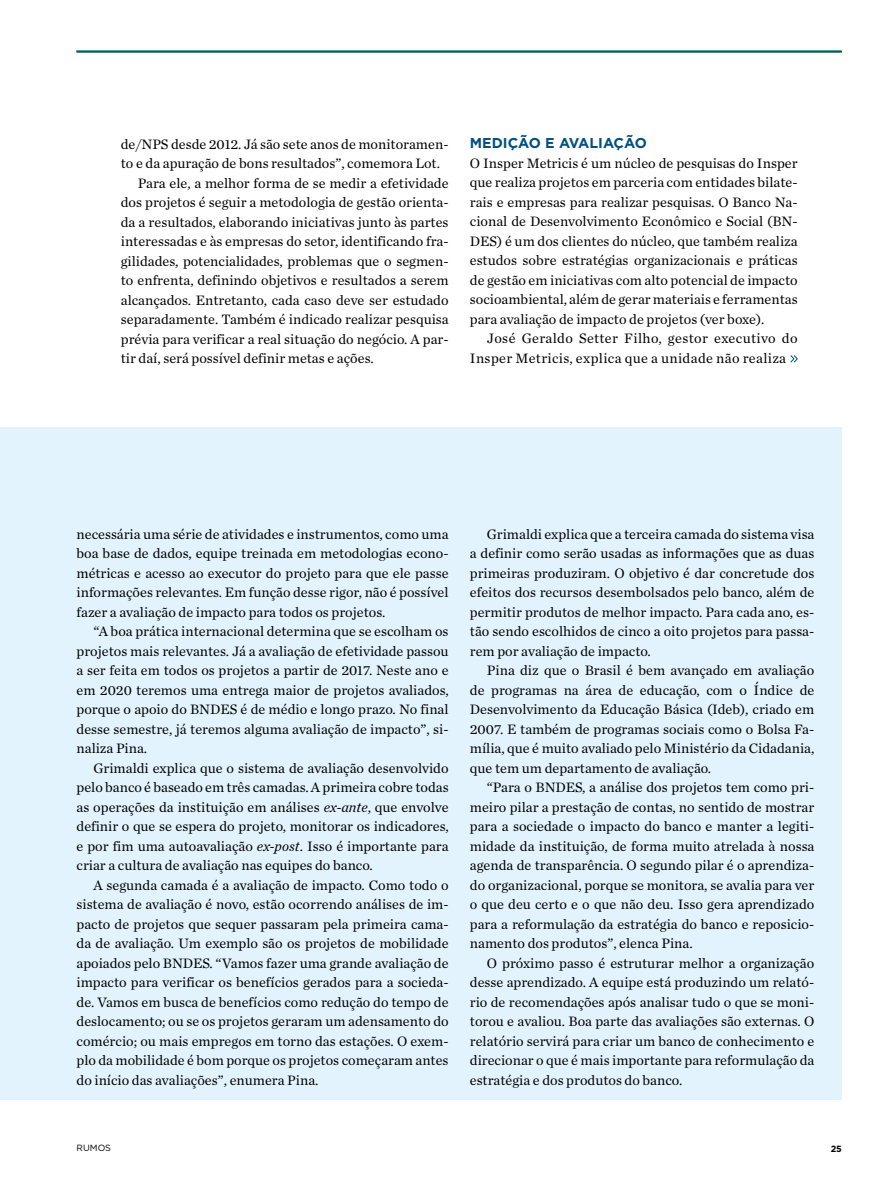
<style>
.page{position:relative;width:893px;height:1191px;background:#fff}
.page>*{position:absolute;margin:0;border:0;box-sizing:border-box;transform-origin:0 0}
.t1{font:14.25px/19.5px "Chronicle Text G1";color:#000;text-align:justify}
.t2{font:14.25px/19.5px "Chronicle Text G1";letter-spacing:.025em;color:#000}
.t3{font:700 14.25px "Gotham";color:#005081}
.t4{font:9px "Gotham";color:#000}
.t5{font:700 9px "Gotham";color:#000}
.s1{font-style:italic}
</style>
<div class="page">
<div style="left:0;top:427px;width:842px;height:672px;background:#e2f3fd"></div>
<hr style="left:76px;top:50px;width:766px;height:2px;background:#00847e">
<hr style="left:77px;top:51px;width:765px;height:2px;background:#005081">
<svg style="left:790px;top:355px;width:8px;height:7px"></svg>
<p class="t1" style="left:121px;top:133px;width:329px">de/NPS desde 2012. Já são sete anos de monitoramen-</p>
<p class="t1" style="left:121px;top:153px;width:321px">to e da apuração de bons resultados”, comemora Lot.</p>
<p class="t1" style="left:138px;top:172px;width:312px">Para ele, a melhor forma de se medir a efetividade</p>
<p class="t1" style="left:121px;top:192px;width:329px">dos projetos é seguir a metodologia de gestão orienta-</p>
<p class="t1" style="left:121px;top:211px;width:329px">da a resultados, elaborando iniciativas junto às partes</p>
<p class="t1" style="left:121px;top:231px;width:329px">interessadas e às empresas do setor, identificando fra-</p>
<p class="t1" style="left:121px;top:250px;width:329px">gilidades, potencialidades, problemas que o segmen-</p>
<p class="t1" style="left:121px;top:270px;width:329px">to enfrenta, definindo objetivos e resultados a serem</p>
<p class="t1" style="left:121px;top:289px;width:329px">alcançados. Entretanto, cada caso deve ser estudado</p>
<p class="t1" style="left:121px;top:309px;width:329px">separadamente. Também é indicado realizar pesquisa</p>
<p class="t1" style="left:121px;top:328px;width:329px">prévia para verificar a real situação do negócio. A par-</p>
<p class="t1" style="left:121px;top:348px;width:254px">tir daí, será possível definir metas e ações.</p>
<p class="t3" style="left:470px;top:134px;width:179px">MEDIÇÃO E AVALIAÇÃO</p>
<p class="t1" style="left:470px;top:152px;width:329px">O Insper Metricis é um núcleo de pesquisas do Insper que realiza projetos em parceria com entidades bilate&shy;rais e empresas para realizar pesquisas. O Banco Na&shy;cional de Desenvolvimento Econômico e Social (BN-DES) é um dos clientes do núcleo, que também realiza estudos sobre estratégias organizacionais e práticas de gestão em iniciativas com alto potencial de impacto socioambiental, além de gerar materiais e ferramentas para avaliação de impacto de projetos (ver boxe).</p>
<p class="t2" style="left:470px;top:328px;width:329px;text-indent:17px">José Geraldo Setter Filho, gestor executivo do<br>Insper Metricis, explica que a unidade não realiza</p>
<p class="t1" style="left:77px;top:523px;width:374px">necessária uma série de atividades e instrumentos, como uma boa base de dados, equipe treinada em metodologias econo&shy;métricas e acesso ao executor do projeto para que ele passe informações relevantes. Em função desse rigor, não é possível fazer a avaliação de impacto para todos os projetos.</p>
<p class="t1" style="left:77px;top:621px;width:374px;text-indent:17px">“A boa prática internacional determina que se escolham os projetos mais relevantes. Já a avaliação de efetividade passou a ser feita em todos os projetos a partir de 2017. Neste ano e em 2020 teremos uma entrega maior de projetos avaliados, porque o apoio do BNDES é de médio e longo prazo. No final desse semestre, já teremos alguma avaliação de impacto”, si&shy;naliza Pina.</p>
<p class="t1" style="left:77px;top:757px;width:374px;text-indent:17px">Grimaldi explica que o sistema de avaliação desenvolvido pelo banco é baseado em três camadas. A primeira cobre todas as operações da instituição em análises <span class="s1">ex-ante</span>, que envolve definir o que se espera do projeto, monitorar os indicadores, e por fim uma autoavaliação <span class="s1">ex-post</span>. Isso é importante para criar a cultura de avaliação nas equipes do banco.</p>
<p class="t1" style="left:77px;top:874px;width:374px;text-indent:17px">A segunda camada é a avaliação de impacto. Como todo o sistema de avaliação é novo, estão ocorrendo análises de im&shy;pacto de projetos que sequer passaram pela primeira cama&shy;da de avaliação. Um exemplo são os projetos de mobilidade apoiados pelo BNDES. “Vamos fazer uma grande avaliação de impacto para verificar os benefícios gerados para a socieda&shy;de. Vamos em busca de benefícios como redução do tempo de deslocamento; ou se os projetos geraram um adensamento do comércio; ou mais empregos em torno das estações. O exem&shy;plo da mobilidade é bom porque os projetos começaram antes do início das avaliações”, enumera Pina.</p>
<p class="t1" style="left:470px;top:523px;width:346px;text-indent:17px">Grimaldi explica que a terceira camada do sistema visa a definir como serão usadas as informações que as duas primeiras produziram. O objetivo é dar concretude dos efeitos dos recursos desembolsados pelo banco, além de permitir produtos de melhor impacto. Para cada ano, es&shy;tão sendo escolhidos de cinco a oito projetos para passa&shy;rem por avaliação de impacto.</p>
<p class="t1" style="left:470px;top:660px;width:346px;text-indent:17px">Pina diz que o Brasil é bem avançado em avaliação de programas na área de educação, com o Índice de Desenvolvimento da Educação Básica (Ideb), criado em 2007. E também de programas sociais como o Bolsa Fa&shy;mília, que é muito avaliado pelo Ministério da Cidadania, que tem um departamento de avaliação.</p>
<p class="t1" style="left:470px;top:776px;width:346px;text-indent:17px">“Para o BNDES, a análise dos projetos tem como pri&shy;meiro pilar a prestação de contas, no sentido de mostrar para a sociedade o impacto do banco e manter a legiti&shy;midade da instituição, de forma muito atrelada à nossa agenda de transparência. O segundo pilar é o aprendiza&shy;do organizacional, porque se monitora, se avalia para ver o que deu certo e o que não deu. Isso gera aprendizado para a reformulação da estratégia do banco e reposicio&shy;namento dos produtos”, elenca Pina.</p>
<p class="t1" style="left:470px;top:952px;width:346px;text-indent:17px">O próximo passo é estruturar melhor a organização desse aprendizado. A equipe está produzindo um relató&shy;rio de recomendações após analisar tudo o que se moni&shy;torou e avaliou. Boa parte das avaliações são externas. O relatório servirá para criar um banco de conhecimento e direcionar o que é mais importante para reformulação da estratégia e dos produtos do banco.</p>
<p class="t4" style="left:77px;top:1141px;width:36px">RUMOS</p>
<p class="t5" style="left:831px;top:1142px;width:13px">25</p>
</div>
